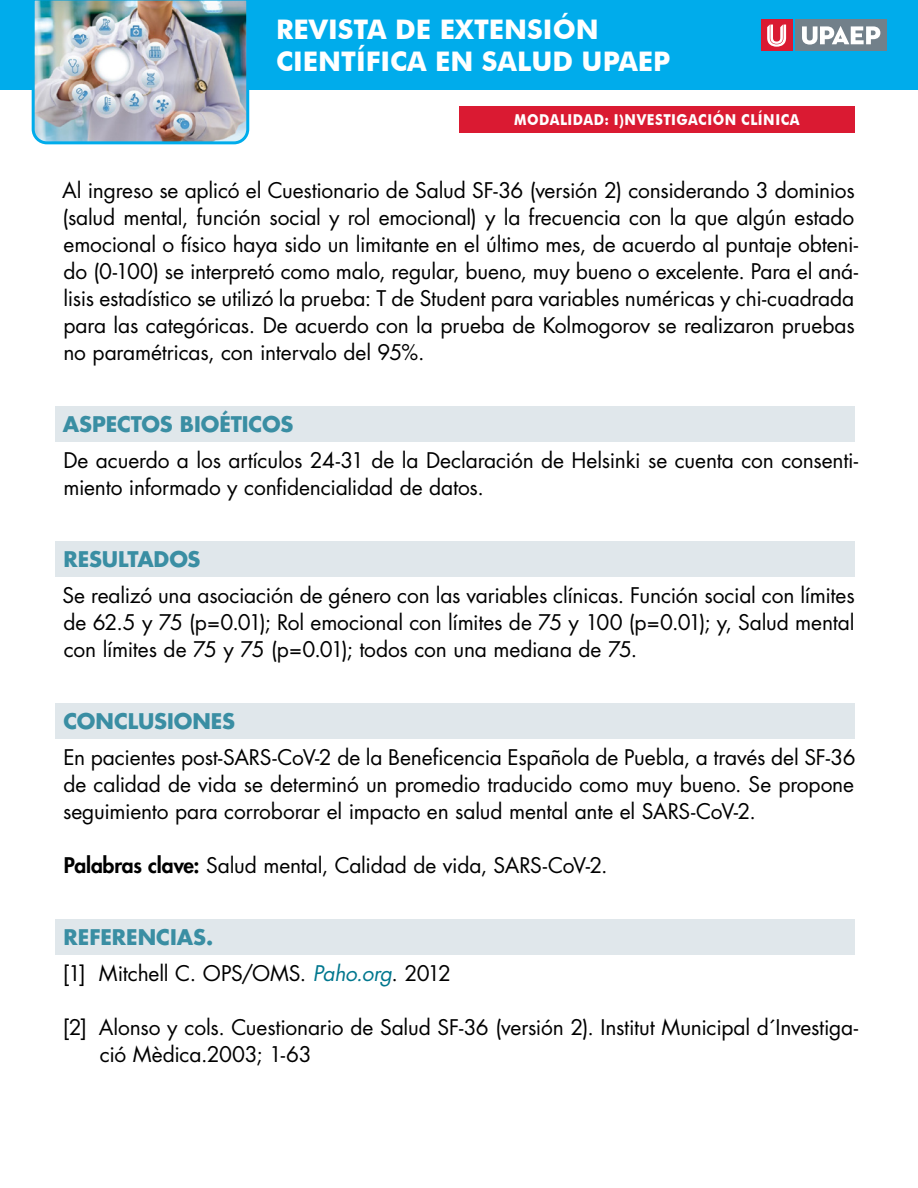
<style>
.page{position:relative;width:918px;height:1188px;background:#fff}
.page>*{position:absolute;margin:0;border:0;box-sizing:border-box;transform-origin:0 0}
.t1{font:700 27px/32.4px "Futura BT";color:#fff}
.cuerpo{font:21px/27px "Futura Std";letter-spacing:-.01em;color:#000}
.referencias{font:21px/27px "Futura Std";letter-spacing:-.01em;color:#000}
.apartado{font:700 21px "Futura Std";letter-spacing:-.005em;color:#3a8ea3}
.t2{font:700 15px "Futura BT";color:#fff;scale:.9 1}
.s1{font-weight:800}
.s2{font-style:italic;color:#00778e}
</style>
<div class="page">
<div style="left:0;top:0;width:918px;height:90px;background:#00aceb"></div>
<img style="left:31px;top:0;width:219px;height:145px">
<div style="left:796px;top:20px;width:91px;height:31px;background:#72808a"></div>
<svg style="left:802px;top:26px;width:78px;height:19px"></svg>
<div style="left:761px;top:20px;width:31px;height:31px;background:#da1a32"></div>
<svg style="left:767px;top:25px;width:19px;height:22px"></svg>
<div style="left:459px;top:106px;width:396px;height:27px;background:#da1a32"></div>
<div style="left:56px;top:406px;width:799px;height:36px;background:#e0e7eb"></div>
<div style="left:56px;top:541px;width:799px;height:36px;background:#e0e7eb"></div>
<div style="left:56px;top:703px;width:799px;height:36px;background:#e0e7eb"></div>
<div style="left:56px;top:919px;width:799px;height:36px;background:#e0e7eb"></div>
<p class="t1" style="left:276px;top:13px;width:396px">REVISTA DE EXTENSIÓN<br>CIENTÍFICA EN SALUD UPAEP</p>
<p class="t2" style="left:514px;top:111px;width:26px">MODALIDAD</p>
<p class="t2" style="left:605px;top:111px;width:34px">: I)NVESTIGACIÓN</p>
<p class="t2" style="left:741px;top:111px;width:21px">CLÍNICA</p>
<p class="cuerpo" style="left:62px;top:177px;width:797px">Al ingreso se aplicó el Cuestionario de Salud SF-36 (versión 2) considerando 3 dominios (salud mental, función social y rol emocional) y la frecuencia con la que algún estado emocional o físico haya sido un limitante en el último mes, de acuerdo al puntaje obteni&shy;do (0-100) se interpretó como malo, regular, bueno, muy bueno o excelente. Para el aná&shy;lisis estadístico se utilizó la prueba: T de Student para variables numéricas y chi-cuadrada para las categóricas. De acuerdo con la prueba de Kolmogorov se realizaron pruebas no paramétricas, con intervalo del 95%.</p>
<p class="apartado" style="left:63px;top:410px;width:232px">ASPECTOS BIOÉTICOS</p>
<p class="cuerpo" style="left:63px;top:447px;width:796px">De acuerdo a los artículos 24-31 de la Declaración de Helsinki se cuenta con consenti&shy;miento informado y confidencialidad de datos.</p>
<p class="apartado" style="left:64px;top:545px;width:138px">RESULTADOS</p>
<p class="cuerpo" style="left:63px;top:582px;width:794px;text-align:justify">Se realizó una asociación de género con las variables clínicas. Función social con límites de 62.5 y 75 (p=0.01); Rol emocional con límites de 75 y 100 (p=0.01); y, Salud mental con límites de 75 y 75 (p=0.01); todos con una mediana de 75.</p>
<p class="apartado" style="left:63px;top:707px;width:173px">CONCLUSIONES</p>
<p class="cuerpo" style="left:63px;top:744px;width:794px;text-align:justify">En pacientes post-SARS-CoV-2 de la Beneficencia Española de Puebla, a través del SF-36 de calidad de vida se determinó un promedio traducido como muy bueno. Se propone seguimiento para corroborar el impacto en salud mental ante el SARS-CoV-2.</p>
<p class="cuerpo" style="left:64px;top:852px;width:545px"><span class="s1">Palabras clave:</span> Salud mental, Calidad de vida, SARS-CoV-2.</p>
<p class="apartado" style="left:64px;top:923px;width:151px">REFERENCIAS.</p>
<p class="referencias" style="left:63px;top:960px;width:390px">[1] Mitchell C. OPS/OMS. <span class="s2">Paho.org</span>. 2012</p>
<p class="referencias" style="left:100px;top:1014px;width:760px;text-indent:-37px">[2] Alonso y cols. Cuestionario de Salud SF-36 (versión 2). Institut Municipal d´Investiga&shy;ció Mèdica.2003; 1-63</p>
</div>
